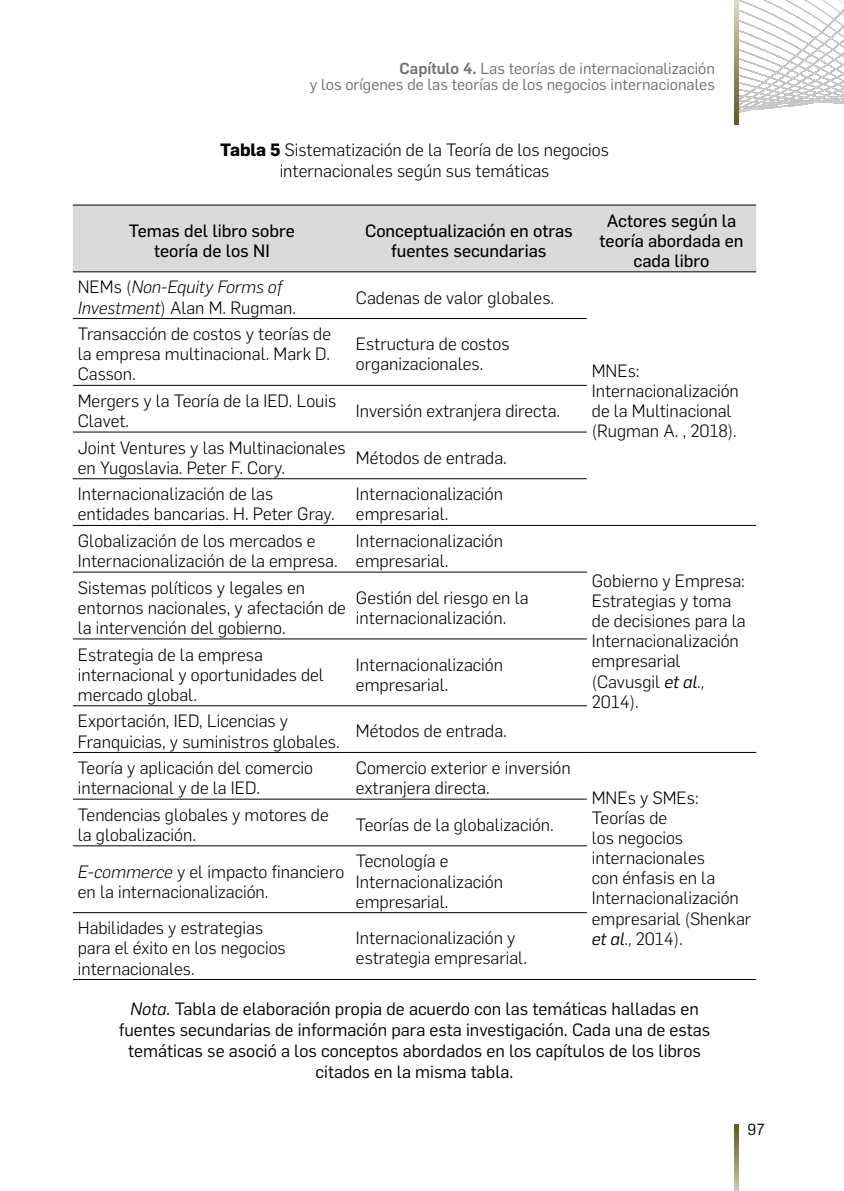
<style>
.page{position:relative;width:844px;height:1191px;background:#fff}
.page>*{position:absolute;margin:0;border:0;box-sizing:border-box;transform-origin:0 0}
.t1{font:300 17.5px/20.1px "Flama";color:#000}
.t2{font:17.5px/21px "Flama";color:#000;text-align:center}
.t3{font:17.5px/20.1px "Flama Basic";color:#000;text-align:center}
.t4{font:italic 300 17.5px/20.1px "Flama";color:#000}
.t5{font:15.75px/15.8px "Flama";color:#706f6f;text-align:right}
.t6{font:15.75px "Flama";color:#000}
.s1{font-weight:500}
.s2{font-weight:700}
.s3{font-style:normal}
.s4{font-weight:400;font-style:italic}
.s5{font-style:italic}
</style>
<div class="page">
<svg style="left:736px;top:0;width:107px;height:125px"></svg>
<svg style="left:734px;top:1124px;width:4px;height:67px"></svg>
<svg style="left:734px;top:0;width:4px;height:124px"></svg>
<div style="left:73px;top:206px;width:683px;height:65px;background:#dadada"></div>
<hr style="left:73px;top:205px;width:278px;height:1px;background:#000">
<hr style="left:351px;top:205px;width:235px;height:1px;background:#000">
<hr style="left:586px;top:205px;width:170px;height:1px;background:#000">
<hr style="left:73px;top:271px;width:278px;height:1px;background:#000">
<hr style="left:351px;top:271px;width:235px;height:1px;background:#000">
<hr style="left:73px;top:752px;width:278px;height:1px;background:#000">
<hr style="left:351px;top:752px;width:235px;height:1px;background:#000">
<hr style="left:586px;top:271px;width:170px;height:1px;background:#000">
<hr style="left:586px;top:752px;width:170px;height:1px;background:#000">
<hr style="left:73px;top:318px;width:278px;height:1px;background:#000">
<hr style="left:351px;top:318px;width:235px;height:1px;background:#000">
<hr style="left:73px;top:385px;width:278px;height:1px;background:#000">
<hr style="left:351px;top:385px;width:235px;height:1px;background:#000">
<hr style="left:73px;top:431px;width:278px;height:1px;background:#000">
<hr style="left:351px;top:431px;width:235px;height:1px;background:#000">
<hr style="left:73px;top:478px;width:278px;height:1px;background:#000">
<hr style="left:351px;top:478px;width:235px;height:1px;background:#000">
<hr style="left:73px;top:525px;width:278px;height:1px;background:#000">
<hr style="left:351px;top:525px;width:235px;height:1px;background:#000">
<hr style="left:586px;top:525px;width:170px;height:1px;background:#000">
<hr style="left:73px;top:571px;width:278px;height:1px;background:#000">
<hr style="left:351px;top:571px;width:235px;height:1px;background:#000">
<hr style="left:73px;top:638px;width:278px;height:1px;background:#000">
<hr style="left:351px;top:638px;width:235px;height:1px;background:#000">
<hr style="left:73px;top:705px;width:278px;height:1px;background:#000">
<hr style="left:351px;top:705px;width:235px;height:1px;background:#000">
<hr style="left:586px;top:979px;width:170px;height:1px;background:#000">
<hr style="left:73px;top:798px;width:278px;height:1px;background:#000">
<hr style="left:351px;top:798px;width:235px;height:1px;background:#000">
<hr style="left:73px;top:845px;width:278px;height:1px;background:#000">
<hr style="left:351px;top:845px;width:235px;height:1px;background:#000">
<hr style="left:73px;top:912px;width:278px;height:1px;background:#000">
<hr style="left:351px;top:912px;width:235px;height:1px;background:#000">
<hr style="left:73px;top:979px;width:278px;height:1px;background:#000">
<hr style="left:351px;top:979px;width:235px;height:1px;background:#000">
<p class="t5" style="left:310px;top:60px;width:406px"><span class="s1">Capítulo 4.</span> Las teorías de internacionalización<br>y los orígenes de las teorías de los negocios internacionales</p>
<p class="t1" style="left:220px;top:138px;width:390px;line-height:21px;text-align:center"><span class="s2">Tabla 5</span> Sistematización de la Teoría de los negocios internacionales según sus temáticas</p>
<p class="t3" style="left:129px;top:219px;width:168px">Temas del libro sobre teoría de los NI</p>
<p class="t3" style="left:365px;top:219px;width:209px">Conceptualización en otras fuentes secundarias</p>
<p class="t3" style="left:599px;top:209px;width:145px">Actores según la teoría abordada en cada libro</p>
<p class="t4" style="left:78px;top:276px;width:220px"><span class="s3">NEMs (</span>Non-Equity Forms of<br>Investment<span class="s3">) Alan M. Rugman.</span></p>
<p class="t1" style="left:356px;top:286px;width:200px">Cadenas de valor globales.</p>
<p class="t1" style="left:78px;top:323px;width:255px;text-align:justify">Transacción de costos y teorías de la empresa multinacional. Mark D.<br>Casson.</p>
<p class="t1" style="left:356px;top:333px;width:155px">Estructura de costos organizacionales.</p>
<p class="t1" style="left:78px;top:390px;width:260px">Mergers y la Teoría de la IED. Louis<br>Clavet.</p>
<p class="t1" style="left:356px;top:400px;width:206px">Inversión extranjera directa.</p>
<p class="t1" style="left:78px;top:436px;width:269px">Joint Ventures y las Multinacionales en Yugoslavia. Peter F. Cory.</p>
<p class="t1" style="left:356px;top:446px;width:152px">Métodos de entrada.</p>
<p class="t1" style="left:78px;top:483px;width:258px">Internacionalización de las entidades bancarias. H. Peter Gray.</p>
<p class="t1" style="left:356px;top:483px;width:148px">Internacionalización empresarial.</p>
<p class="t1" style="left:78px;top:530px;width:261px">Globalización de los mercados e<br>Internacionalización de la empresa.</p>
<p class="t1" style="left:356px;top:530px;width:148px">Internacionalización empresarial.</p>
<p class="t1" style="left:591px;top:359px;width:148px">MNEs:<br>Internacionalización de la Multinacional (Rugman A. , 2018).</p>
<p class="t1" style="left:591px;top:569px;width:155px">Gobierno y Empresa:<br>Estrategias y toma de decisiones para la<br>Internacionalización empresarial (Cavusgil <span class="s4">et al</span><span class="s5">.,<br></span>2014).</p>
<p class="t1" style="left:78px;top:576px;width:269px">Sistemas políticos y legales en entornos nacionales, y afectación de la intervención del gobierno.</p>
<p class="t1" style="left:356px;top:586px;width:174px">Gestión del riesgo en la internacionalización.</p>
<p class="t1" style="left:78px;top:643px;width:248px">Estrategia de la empresa internacional y oportunidades del mercado global.</p>
<p class="t1" style="left:356px;top:653px;width:148px">Internacionalización empresarial.</p>
<p class="t1" style="left:78px;top:710px;width:263px">Exportación, IED, Licencias y<br>Franquicias, y suministros globales.</p>
<p class="t1" style="left:356px;top:720px;width:152px">Métodos de entrada.</p>
<p class="t1" style="left:78px;top:757px;width:237px">Teoría y aplicación del comercio internacional y de la IED.</p>
<p class="t1" style="left:356px;top:757px;width:216px">Comercio exterior e inversión extranjera directa.</p>
<p class="t1" style="left:591px;top:786px;width:161px">MNEs y SMEs:<br>Teorías de<br>los negocios internacionales<br>con énfasis en la<br>Internacionalización empresarial (Shenkar <span class="s4">et al</span><span class="s5">.,</span> 2014).</p>
<p class="t1" style="left:78px;top:803px;width:252px">Tendencias globales y motores de la globalización.</p>
<p class="t1" style="left:356px;top:813px;width:199px">Teorías de la globalización.</p>
<p class="t1" style="left:78px;top:860px;width:268px"><span class="s5">E-commerce</span> y el impacto financiero en la internacionalización.</p>
<p class="t1" style="left:356px;top:850px;width:148px">Tecnología e<br>Internacionalización empresarial.</p>
<p class="t1" style="left:78px;top:917px;width:209px">Habilidades y estrategias para el éxito en los negocios internacionales.</p>
<p class="t1" style="left:356px;top:927px;width:172px">Internacionalización y estrategia empresarial.</p>
<p class="t2" style="left:119px;top:997px;width:593px"><span class="s5">Nota.</span> Tabla de elaboración propia de acuerdo con las temáticas halladas en fuentes secundarias de información para esta investigación. Cada una de estas temáticas se asoció a los conceptos abordados en los capítulos de los libros citados en la misma tabla.</p>
<p class="t6" style="left:747px;top:1118px;width:19px">97</p>
</div>
